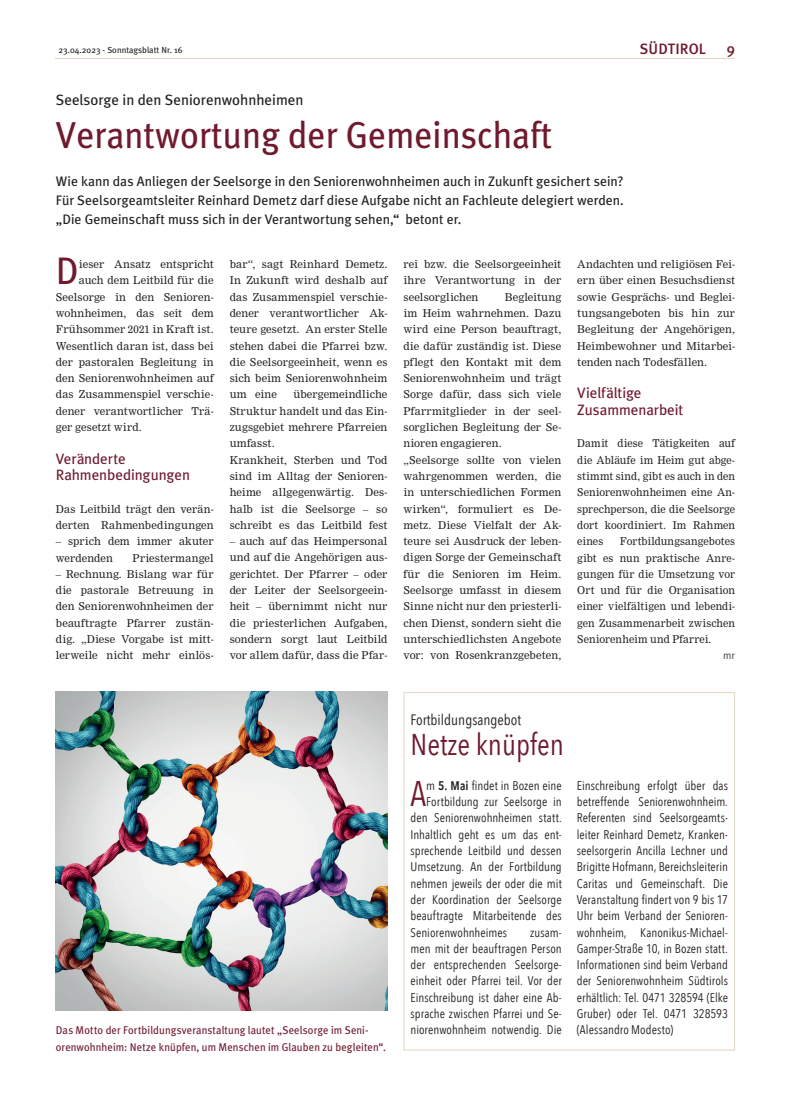
<style>
.page{position:relative;width:791px;height:1106px;background:#fff}
.page>*{position:absolute;margin:0;border:0;box-sizing:border-box;transform-origin:0 0}
.t1{font:38.25px "Meta Plus";color:#701a2e;scale:.95 1}
.t2{font:37.5px "Meta Plus";color:#701a2e;scale:.95 1}
.t3{font:35.5px "Avenir Next Condensed";color:#701a2e;scale:.95 1}
.t4{font:30px "Avenir Next Condensed";color:#701a2e}
.t5{font:15px/16.2px "Meta Plus";letter-spacing:-.005em;color:#701a2e}
.t6{font:15px "Meta Plus";color:#231f20}
.t7{font:15px "Avenir Next Condensed";color:#231f20}
.t8{font:500 15px "Meta Plus";color:#701a2e}
.t9{font:13.75px/18.8px "Meta Plus";color:#231f20;text-align:justify}
.t10{font:12.5px/16.2px "Avenir Next Condensed";letter-spacing:.005em;color:#231f20;text-align:justify}
.t11{font:11.25px "Meta Plus";letter-spacing:.005em;color:#701a2e;scale:.95 1}
.t12{font:10.62px/16.2px "Nimrod";letter-spacing:.01em;color:#231f20;text-align:justify}
.t13{font:10.62px/16.2px "Nimrod";letter-spacing:.01em;color:#231f20;text-align:justify;scale:.96 1}
.t14{font:10.62px "Meta Plus";color:#57585a}
.t15{font:8.75px "Meta Plus";color:#231f20}
.s1{font-weight:600}
</style>
<div class="page">
<hr style="left:55px;top:58px;width:679px;height:1px;background:#e3dbc9">
<img style="left:56px;top:692px;width:331px;height:318px">
<div style="left:403px;top:692px;width:331px;height:358px;border:1px solid #e3dbc9"></div>
<p class="t15" style="left:58px;top:45px;width:125px">23.04.2023 - Sonntagsblatt Nr. 16</p>
<h3 class="t8" style="left:639px;top:40px;width:67px">SÜDTIROL</h3>
<h3 class="t8" style="left:726px;top:40px;width:10px">9</h3>
<h3 class="t6" style="left:56px;top:91px;width:249px">Seelsorge in den Seniorenwohnheimen</h3>
<h2 class="t2" style="left:56px;top:113px;width:524px">Verantwortung der Gemeinschaft</h2>
<p class="t9" style="left:56px;top:172px;width:569px">Wie kann das Anliegen der Seelsorge in den Seniorenwohnheimen auch in Zukunft gesichert sein?<br>Für Seelsorgeamtsleiter Reinhard Demetz darf diese Aufgabe nicht an Fachleute delegiert werden. „Die Gemeinschaft muss sich in der Verantwortung sehen,“ betont er.</p>
<h1 class="t1" style="left:56px;top:249px;width:26px">D</h1>
<p class="t12" style="left:79px;top:256px;width:136px">ieser Ansatz entspricht</p>
<p class="t12" style="left:403px;top:256px;width:159px">rei bzw. die Seelsorgeeinheit ihre Verantwortung in der seelsorglichen</p>
<p class="t12" style="left:229px;top:256px;width:159px">bar“, sagt Reinhard Demetz.<br>In Zukunft wird deshalb auf das Zusammenspiel verschie&shy;dener verantwortlicher Ak&shy;teure gesetzt. An erster Stelle stehen dabei die Pfarrei bzw. die Seelsorgeeinheit, wenn es sich beim Seniorenwohnheim um eine</p>
<p class="t12" style="left:577px;top:256px;width:159px">Andachten und religiösen Fei&shy;ern über einen Besuchsdienst sowie Gesprächs- und Beglei&shy;tungsangeboten bis hin zur Begleitung der Angehörigen, Heimbewohner und Mitarbei&shy;tenden nach Todesfällen.</p>
<h3 class="t5" style="left:577px;top:385px;width:108px">Vielfältige<br>Zusammenarbeit</h3>
<p class="t13" style="left:577px;top:435px;width:166px">Damit diese Tätigkeiten auf die Abläufe im Heim gut abge&shy;stimmt sind, gibt es auch in den Seniorenwohnheimen eine An&shy;sprechperson, die die Seelsorge dort koordiniert. Im Rahmen eines</p>
<p class="t12" style="left:79px;top:272px;width:136px">auch dem Leitbild für die</p>
<p class="t12" style="left:56px;top:289px;width:159px">Seelsorge in den Senioren-</p>
<p class="t12" style="left:56px;top:305px;width:159px">wohnheimen, das seit dem</p>
<p class="t12" style="left:56px;top:321px;width:159px">Frühsommer 2021 in Kraft ist.</p>
<p class="t12" style="left:56px;top:337px;width:159px">Wesentlich daran ist, dass bei</p>
<p class="t12" style="left:56px;top:354px;width:159px">der pastoralen Begleitung in</p>
<p class="t12" style="left:56px;top:370px;width:159px">den Seniorenwohnheimen auf</p>
<p class="t12" style="left:56px;top:386px;width:159px">das Zusammenspiel verschie-</p>
<p class="t12" style="left:56px;top:403px;width:159px">dener verantwortlicher Trä-</p>
<p class="t12" style="left:56px;top:419px;width:87px">ger gesetzt wird.</p>
<h3 class="t5" style="left:56px;top:450px;width:136px">Veränderte<br>Rahmenbedingungen</h3>
<p class="t12" style="left:56px;top:500px;width:159px">Das Leitbild trägt den verän&shy;derten Rahmenbedingungen</p>
<p class="t12" style="left:56px;top:533px;width:159px">– sprich dem immer akuter werdenden</p>
<p class="t12" style="left:403px;top:289px;width:159px;text-align:left;text-indent:101px">Begleitung im Heim wahrnehmen. Dazu wird eine Person beauftragt, die dafür zuständig ist. Diese pflegt den Kontakt mit dem<br>Seniorenwohnheim und trägt<br>Sorge dafür, dass sich viele<br>Pfarrmitglieder in der seel&shy;sorglichen Begleitung der Se&shy;nioren engagieren.<br>„Seelsorge sollte von vielen wahrgenommen werden, die in unterschiedlichen Formen wirken“, formuliert es De&shy;metz. Diese Vielfalt der Ak&shy;teure sei Ausdruck der leben&shy;digen Sorge der Gemeinschaft für die Senioren im Heim.<br>Seelsorge umfasst in diesem<br>Sinne nicht nur den priesterli&shy;chen Dienst, sondern sieht die unterschiedlichsten Angebote vor: von Rosenkranzgebeten,</p>
<p class="t12" style="left:229px;top:386px;width:159px;text-align:left;text-indent:64px">übergemeindliche<br>Struktur handelt und das Ein&shy;zugsgebiet mehrere Pfarreien umfasst.<br>Krankheit, Sterben und Tod sind im Alltag der Senioren&shy;heime allgegenwärtig. Des&shy;halb ist die Seelsorge – so schreibt es das Leitbild fest</p>
<p class="t12" style="left:229px;top:533px;width:159px">– auch auf das Heimpersonal und auf die Angehörigen aus&shy;gerichtet. Der Pfarrer – oder der Leiter der Seelsorgeein&shy;heit – übernimmt nicht nur die priesterlichen Aufgaben, sondern sorgt laut Leitbild vor allem dafür, dass die Pfar-</p>
<p class="t13" style="left:577px;top:533px;width:166px;text-indent:43px">Fortbildungsangebotes gibt es nun praktische Anre&shy;gungen für die Umsetzung vor Ort und für die Organisation einer vielfältigen und lebendi&shy;gen Zusammenarbeit zwischen Seniorenheim und Pfarrei.</p>
<p class="t14" style="left:722px;top:649px;width:14px">mr</p>
<p class="t12" style="left:132px;top:549px;width:83px">Priestermangel</p>
<p class="t12" style="left:56px;top:566px;width:159px">– Rechnung. Bislang war für die pastorale Betreuung in den Seniorenwohnheimen der beauftragte Pfarrer zustän&shy;dig. „Diese Vorgabe ist mitt&shy;lerweile nicht mehr einlös-</p>
<h3 class="t7" style="left:410px;top:706px;width:112px">Fortbildungsangebot</h3>
<h3 class="t4" style="left:410px;top:718px;width:155px">Netze knüpfen</h3>
<h3 class="t3" style="left:410px;top:763px;width:18px">A</h3>
<p class="t10" style="left:426px;top:776px;width:137px">m <span class="s1">5. Mai</span> findet in Bozen eine</p>
<p class="t10" style="left:576px;top:776px;width:153px">Einschreibung erfolgt über das betreffende Seniorenwohnheim.<br>Referenten sind Seelsorgeamts&shy;leiter Reinhard Demetz, Kranken&shy;seelsorgerin Ancilla Lechner und Brigitte Hofmann, Bereichsleiterin Caritas und Gemeinschaft. Die Veranstaltung findert von 9 bis 17<br>Uhr beim Verband der Senioren&shy;wohnheim, Kanonikus-Michael-Gamper-Straße 10, in Bozen statt.<br>Informationen sind beim Verband der Seniorenwohnheim Südtirols erhältlich: Tel. 0471 328594 (Elke Gruber) oder Tel. 0471 328593</p>
<p class="t10" style="left:426px;top:793px;width:137px">Fortbildung zur Seelsorge in</p>
<p class="t10" style="left:410px;top:809px;width:153px">den Seniorenwohnheimen statt.</p>
<p class="t10" style="left:410px;top:825px;width:153px">Inhaltlich geht es um das ent-</p>
<p class="t10" style="left:410px;top:842px;width:153px">sprechende Leitbild und dessen</p>
<p class="t10" style="left:410px;top:858px;width:153px">Umsetzung. An der Fortbildung</p>
<p class="t10" style="left:410px;top:874px;width:153px">nehmen jeweils der oder die mit</p>
<p class="t10" style="left:410px;top:890px;width:153px">der Koordination der Seelsorge</p>
<p class="t10" style="left:410px;top:907px;width:153px">beauftragte Mitarbeitende des</p>
<p class="t10" style="left:410px;top:923px;width:98px">Seniorenwohnheimes</p>
<p class="t10" style="left:410px;top:923px;width:153px;text-indent:120px">zusam&shy;men mit der beauftragen Person der entsprechenden Seelsorge&shy;einheit oder Pfarrei teil. Vor der Einschreibung ist daher eine Ab&shy;sprache zwischen Pfarrei und Se&shy;niorenwohnheim notwendig. Die</p>
<p class="t11" style="left:56px;top:1024px;width:330px">Das Motto der Fortbildungsveranstaltung lautet „Seelsorge im Seni-</p>
<p class="t10" style="left:576px;top:1021px;width:98px">(Alessandro Modesto)</p>
<p class="t11" style="left:56px;top:1040px;width:349px">orenwohnheim: Netze knüpfen, um Menschen im Glauben zu begleiten“.</p>
</div>
